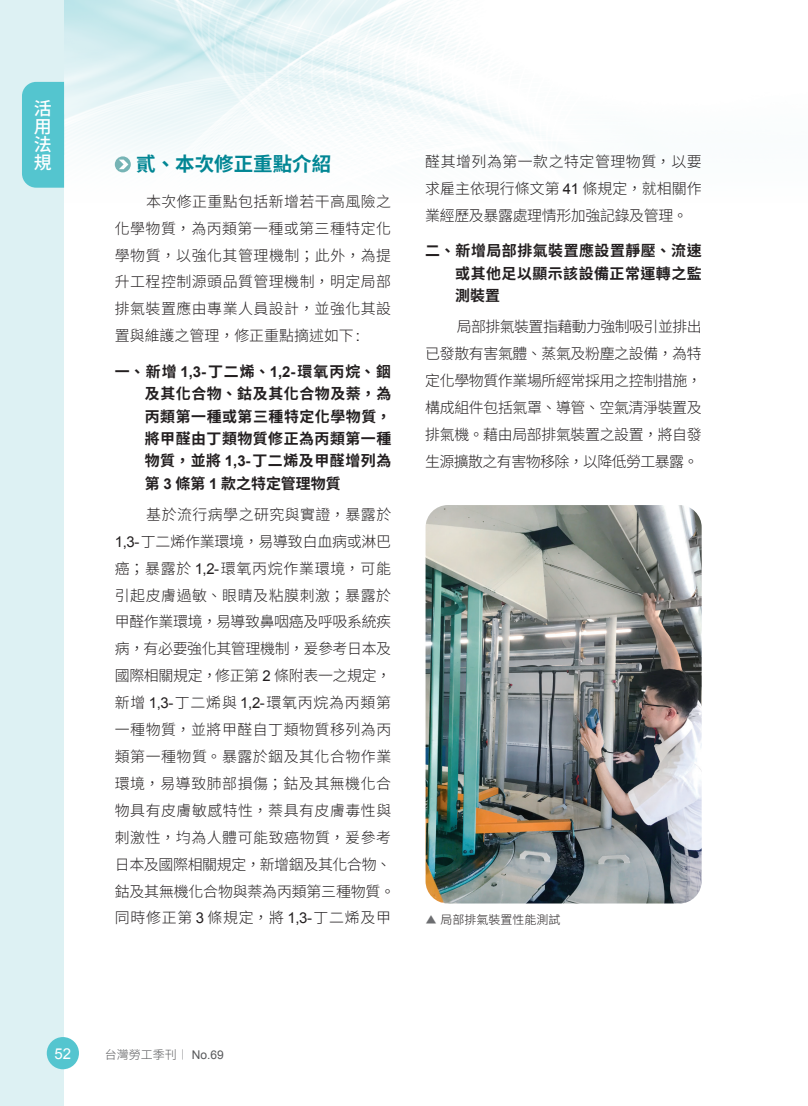
<style>
.page{position:relative;width:808px;height:1106px;background:#fff}
.page>*{position:absolute;margin:0;border:0;box-sizing:border-box;transform-origin:0 0}
.壹{font:700 19.5px "Noto Sans CJ Ktc";color:#018694}
.t1{font:500 18px/18px "Noto Sans CJ Ktc";color:#fff;text-align:justify}
.N內文{font:300 15px/26.8px "Noto Sans CJ Ktc";letter-spacing:.035em;color:#231f20}
.N內文-2{font:300 15px/26.8px "Noto Sans CJ Ktc";color:#231f20;text-align:justify}
.段落樣式3{font:700 15px/22.4px "Noto Sans CJ Ktc";letter-spacing:.035em;color:#231f20;text-align:justify}
.t2{font:15px "Arial";color:#fff}
.t3{font:300 12px "Noto Sans CJ Ktc";color:#57585a}
.N內文-3{font:300 12px "Noto Sans CJ Ktc";color:#231f20}
.s1{font-family:"Arial";font-weight:400}
.s2{font-family:"Arial"}
.s3{font-family:"Adobe Ming Std";color:#6c6d70}
.s4{font-family:"Adobe Ming Std"}
</style>
<div class="page">
<img style="left:64px;top:0;width:475px;height:188px">
<div style="left:0;top:0;width:64px;height:1106px;background:#ddf1f3"></div>
<div style="left:22px;top:82px;width:42px;height:106px;background:#54c5cf"></div>
<div style="left:47px;top:1037px;width:32px;height:32px;background:#54c5cf;border-radius:50%"></div>
<svg style="left:115px;top:156px;width:16px;height:16px"></svg>
<svg style="left:119px;top:160px;width:9px;height:9px"></svg>
<img style="left:425px;top:505px;width:277px;height:398px">
<p class="t1" style="left:34px;top:99px;width:19px">活用法規</p>
<p class="壹" style="left:136px;top:153px;width:197px">貳、本次修正重點介紹</p>
<p class="N內文-2" style="left:115px;top:188px;width:278px;text-indent:32px">本次修正重點包括新增若干高風險之化學物質，為丙類第一種或第三種特定化學物質，以強化其管理機制；此外，為提升工程控制源頭品質管理機制，明定局部排氣裝置應由專業人員設計，並強化其設置與維護之管理，修正重點摘述如下<span class="s1">:</span></p>
<p class="段落樣式3" style="left:145px;top:360px;width:248px;text-indent:-30px">一、新增 <span class="s2">1,3-</span>丁二烯、<span class="s2">1,2-</span>環氧丙烷、銦及其化合物、鈷及其化合物及萘，為丙類第一種或第三種特定化學物質，將甲醛由丁類物質修正為丙類第一種物質，並將 <span class="s2">1,3-</span>丁二烯及甲醛增列為第 <span class="s2">3</span> 條第 <span class="s2">1</span> 款之特定管理物質</p>
<p class="N內文" style="left:115px;top:501px;width:282px;text-indent:32px">基於流行病學之研究與實證，暴露於<br><span class="s1">1,3-</span>丁二烯作業環境，易導致白血病或淋巴癌；暴露於 <span class="s1">1,2-</span>環氧丙烷作業環境，可能引起皮膚過敏、眼睛及粘膜刺激；暴露於甲醛作業環境，易導致鼻咽癌及呼吸系統疾病，有必要強化其管理機制，爰參考日本及國際相關規定，修正第 <span class="s1">2</span> 條附表一之規定，新增 <span class="s1">1,3-</span>丁二烯與 <span class="s1">1,2-</span>環氧丙烷為丙類第一種物質，並將甲醛自丁類物質移列為丙類第一種物質。暴露於銦及其化合物作業環境，易導致肺部損傷；鈷及其無機化合物具有皮膚敏感特性，萘具有皮膚毒性與刺激性，均為人體可能致癌物質，爰參考日本及國際相關規定，新增銦及其化合物、鈷及其無機化合物與萘為丙類第三種物質。同時修正第 <span class="s1">3</span> 條規定，將 <span class="s1">1,3-</span>丁二烯及甲</p>
<p class="N內文-2" style="left:425px;top:148px;width:278px">醛其增列為第一款之特定管理物質，以要求雇主依現行條文第 <span class="s1">41</span> 條規定，就相關作業經歷及暴露處理情形加強記錄及管理。</p>
<p class="段落樣式3" style="left:455px;top:240px;width:248px;text-indent:-30px">二、新增局部排氣裝置應設置靜壓、流速或其他足以顯示該設備正常運轉之監測裝置</p>
<p class="N內文-2" style="left:425px;top:313px;width:278px;text-indent:32px">局部排氣裝置指藉動力強制吸引並排出已發散有害氣體、蒸氣及粉塵之設備，為特定化學物質作業場所經常採用之控制措施，構成組件包括氣罩、導管、空氣清淨裝置及排氣機。藉由局部排氣裝置之設置，將自發生源擴散之有害物移除，以降低勞工暴露。</p>
<p class="N內文-3" style="left:425px;top:912px;width:137px"><span class="s3">▲</span> 局部排氣裝置性能測試</p>
<p class="t2" style="left:54px;top:1043px;width:18px">52</p>
<p class="t3" style="left:105px;top:1047px;width:121px">台灣勞工季刊<span class="s4">｜</span> <span class="s1">No.69</span></p>
</div>
